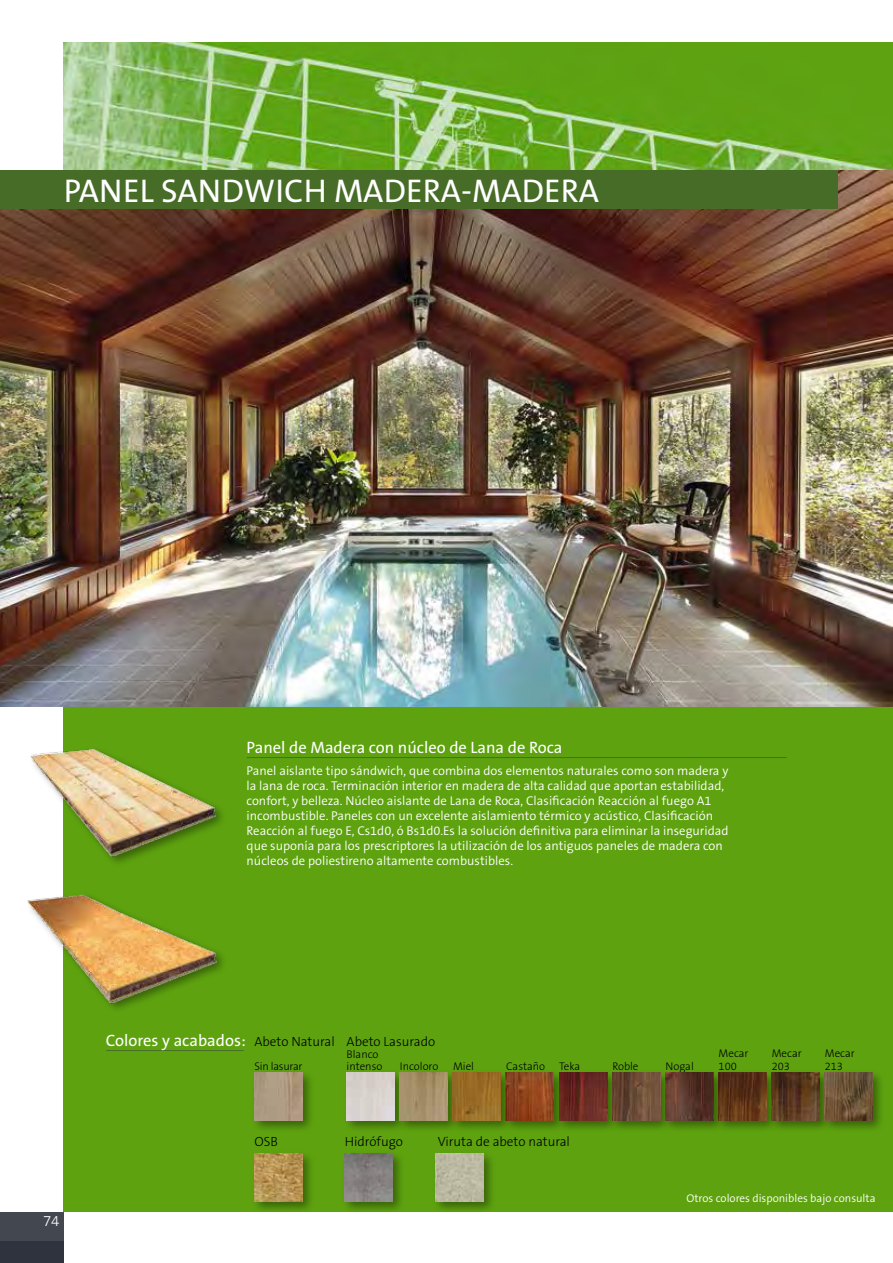
<style>
.page{position:relative;width:893px;height:1263px;background:#fff}
.page>*{position:absolute;margin:0;border:0;box-sizing:border-box;transform-origin:0 0}
.t1{font:33px "The Sans B5 Plain";color:#fff}
.t2{font:16.5px "The Sans B5 Plain";color:#fff}
.t3{font:300 15.15px "The Sans B3";color:#fff}
.t4{font:300 13.35px "The Sans B3";color:#000}
.t5{font:300 12.75px/15px "The Sans B4";color:#fff}
.t6{font:300 11.25px "The Sans B4";color:#fff}
.t7{font:300 11.1px/12.8px "The Sans B3";color:#000}
.t8{font:300 11.1px "The Sans B3";letter-spacing:-.02em;color:#000}
.s1{font-family:"The Sans B5 Plain";font-weight:400;font-size:16.5px;color:#fff}
</style>
<div class="page">
<div style="left:0;top:1212px;width:64px;height:30px;background:#43474f"></div>
<div style="left:0;top:1242px;width:64px;height:21px;background:#2e333e"></div>
<div style="left:64px;top:43px;width:829px;height:1169px;background:#5ea30f"></div>
<img style="left:64px;top:43px;width:829px;height:127px">
<img style="left:0;top:170px;width:893px;height:537px">
<div style="left:0;top:170px;width:838px;height:39px;background:#476c28"></div>
<hr style="left:247px;top:757px;width:540px;height:1px;background:#476c28">
<div style="left:28px;top:746px;width:199px;height:122px;background:#000;opacity:.4"></div>
<img style="left:28px;top:743px;width:195px;height:120px">
<div style="left:25px;top:892px;width:203px;height:122px;background:#000;opacity:.4"></div>
<img style="left:25px;top:894px;width:198px;height:117px">
<hr style="left:106px;top:1050px;width:138px;height:1px;background:#476c28">
<div style="left:251px;top:1069px;width:64px;height:64px;background:#000;opacity:.4"></div>
<img style="left:254px;top:1072px;width:48px;height:48px">
<div style="left:343px;top:1069px;width:64px;height:64px;background:#000;opacity:.4"></div>
<img style="left:347px;top:1072px;width:48px;height:48px">
<div style="left:396px;top:1069px;width:64px;height:64px;background:#000;opacity:.4"></div>
<img style="left:400px;top:1072px;width:48px;height:48px">
<div style="left:449px;top:1069px;width:64px;height:64px;background:#000;opacity:.4"></div>
<img style="left:453px;top:1072px;width:48px;height:48px">
<div style="left:502px;top:1069px;width:64px;height:64px;background:#000;opacity:.4"></div>
<img style="left:506px;top:1072px;width:48px;height:48px">
<div style="left:555px;top:1069px;width:64px;height:64px;background:#000;opacity:.4"></div>
<img style="left:559px;top:1072px;width:48px;height:48px">
<div style="left:608px;top:1069px;width:65px;height:64px;background:#000;opacity:.4"></div>
<img style="left:612px;top:1072px;width:48px;height:48px">
<div style="left:661px;top:1069px;width:65px;height:64px;background:#000;opacity:.4"></div>
<img style="left:665px;top:1072px;width:48px;height:48px">
<div style="left:715px;top:1069px;width:64px;height:64px;background:#000;opacity:.4"></div>
<img style="left:718px;top:1072px;width:48px;height:48px">
<div style="left:768px;top:1069px;width:64px;height:64px;background:#000;opacity:.4"></div>
<img style="left:771px;top:1072px;width:48px;height:48px">
<div style="left:821px;top:1069px;width:64px;height:64px;background:#000;opacity:.4"></div>
<img style="left:824px;top:1072px;width:48px;height:48px">
<div style="left:251px;top:1150px;width:64px;height:64px;background:#000;opacity:.4"></div>
<img style="left:254px;top:1153px;width:48px;height:48px">
<div style="left:341px;top:1150px;width:64px;height:64px;background:#000;opacity:.4"></div>
<img style="left:345px;top:1153px;width:48px;height:48px">
<div style="left:432px;top:1150px;width:64px;height:64px;background:#000;opacity:.4"></div>
<img style="left:436px;top:1153px;width:48px;height:48px">
<h1 class="t1" style="left:64px;top:173px;width:537px">PANEL SANDWICH MADERA-MADERA</h1>
<p class="t2" style="left:247px;top:739px;width:317px">Panel de Madera con núcleo de Lana de Roca</p>
<p class="t5" style="left:247px;top:763px;width:483px">Panel aislante tipo sándwich, que combina dos elementos naturales como son madera y la lana de roca. Terminación interior en madera de alta calidad que aportan estabilidad, confort, y belleza. Núcleo aislante de Lana de Roca, Clasificación Reacción al fuego A1 incombustible. Paneles con un excelente aislamiento térmico y acústico, Clasificación Reacción al fuego E, Cs1d0, ó Bs1d0.Es la solución definitiva para eliminar la inseguridad que suponía para los prescriptores la utilización de los antiguos paneles de madera con núcleos de poliestireno altamente combustibles.</p>
<p class="t4" style="left:106px;top:1034px;width:331px"><span class="s1">Colores y acabados:</span> Abeto Natural Abeto Lasurado</p>
<p class="t7" style="left:347px;top:1049px;width:37px;line-height:11.2px">Blanco intenso</p>
<p class="t7" style="left:400px;top:1060px;width:40px">Incoloro</p>
<p class="t7" style="left:453px;top:1060px;width:23px">Miel</p>
<p class="t7" style="left:506px;top:1060px;width:41px">Castaño</p>
<p class="t7" style="left:559px;top:1060px;width:22px">Teka</p>
<p class="t7" style="left:612px;top:1060px;width:28px">Roble</p>
<p class="t7" style="left:665px;top:1060px;width:30px">Nogal</p>
<p class="t7" style="left:719px;top:1047px;width:31px">Mecar<br>100</p>
<p class="t7" style="left:772px;top:1047px;width:31px">Mecar<br>203</p>
<p class="t7" style="left:825px;top:1047px;width:31px">Mecar</p>
<p class="t8" style="left:254px;top:1060px;width:49px">Sin lasurar</p>
<p class="t7" style="left:825px;top:1060px;width:20px">213</p>
<p class="t3" style="left:43px;top:1213px;width:18px">74</p>
<p class="t4" style="left:254px;top:1135px;width:25px">OSB</p>
<p class="t4" style="left:345px;top:1135px;width:60px">Hidrófugo</p>
<p class="t4" style="left:438px;top:1135px;width:134px">Viruta de abeto natural</p>
<p class="t6" style="left:686px;top:1192px;width:191px">Otros colores disponibles bajo consulta</p>
</div>
